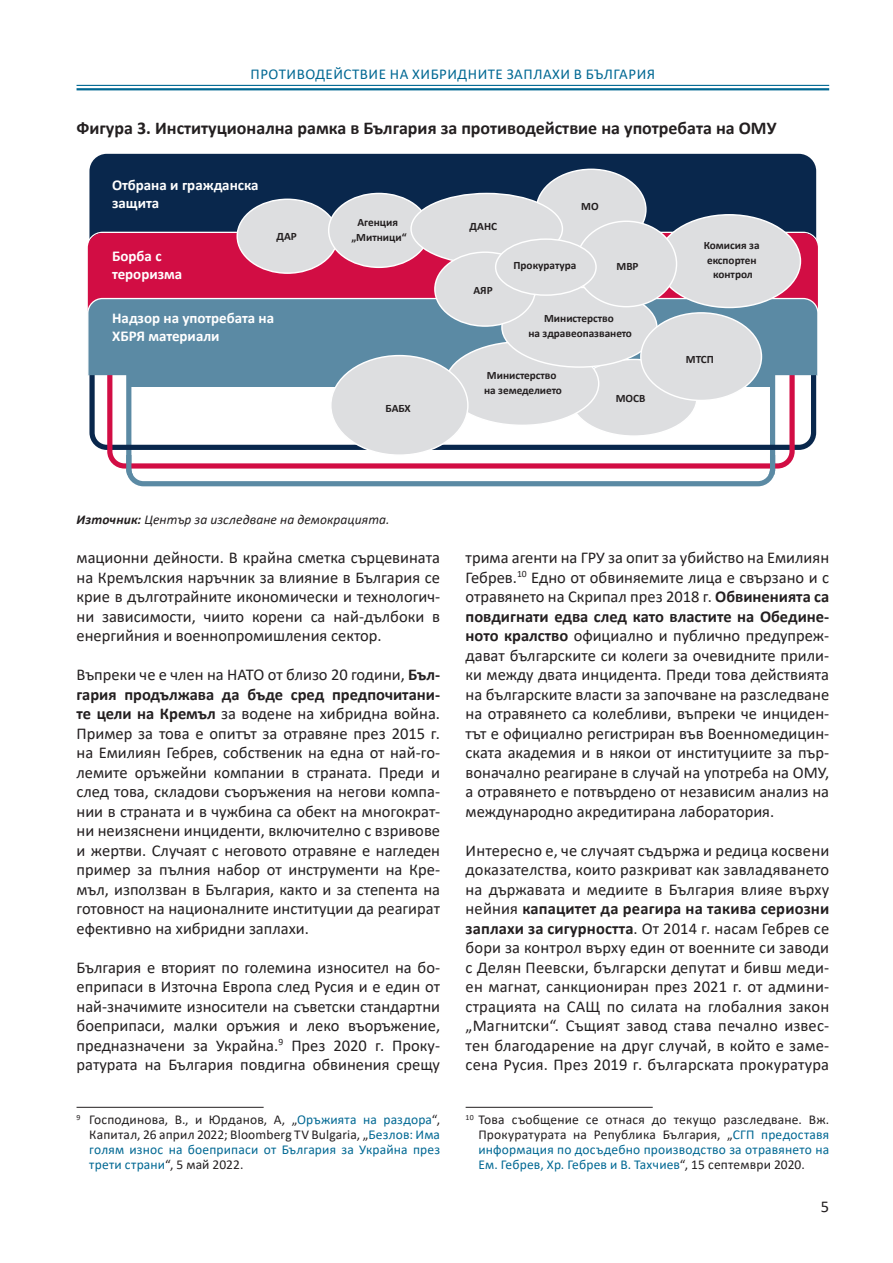
<style>
.page{position:relative;width:893px;height:1263px;background:#fff}
.page>*{position:absolute;margin:0;border:0;box-sizing:border-box;transform-origin:0 0}
.Graphic{font:700 18px "Calibri";color:#231f20}
.t1{font:16.5px/19.5px "Calibri";color:#231f20;text-align:justify}
.t2{font:700 15px/17.7px "Calibri";color:#fff}
.t3{font:15px "Calibri";letter-spacing:.035em;color:#006893}
.Footnote{font:13.5px/15px "Calibri";letter-spacing:.01em;color:#231f20;text-align:justify}
.Footnote-2{font:13.5px/15px "Calibri";letter-spacing:.01em;color:#006893;text-align:justify}
.Source{font:italic 13.5px "Calibri";letter-spacing:.005em;color:#231f20}
.t4{font:700 11.25px/14.9px "Calibri";color:#231f20;text-align:center}
.s1{font-weight:700}
.s2{color:#231f20}
.s3{color:#006893}
</style>
<div class="page">
<hr style="left:77px;top:88px;width:752px;height:2px;background:#006893">
<hr style="left:77px;top:85px;width:752px;height:1px;background:#006893">
<hr style="left:77px;top:1107px;width:187px;height:1px;background:#231f20">
<hr style="left:466px;top:1107px;width:187px;height:1px;background:#231f20">
<div style="left:128px;top:374px;width:645px;height:13px;background:#5b8aa4"></div>
<div style="left:126px;top:295px;width:649px;height:191px;border:5px solid #5b8aa4;border-radius:15px"></div>
<div style="left:89px;top:154px;width:727px;height:296px;border:5px solid #09274c;border-radius:15px"></div>
<div style="left:107px;top:231px;width:688px;height:238px;border:5px solid #d20d44;border-radius:15px"></div>
<div style="left:91px;top:155px;width:723px;height:76px;background:#09274c"></div>
<div style="left:88px;top:233px;width:730px;height:64px;background:#d20d44"></div>
<svg style="left:87px;top:297px;width:731px;height:79px;background:#638ca6"></svg>
<div style="left:571px;top:359px;width:126px;height:77px;background:#dddee0;border-radius:50%"></div>
<div style="left:446px;top:342px;width:153px;height:83px;background:#dddee0;border-radius:50%"></div>
<div style="left:658px;top:215px;width:142px;height:92px;background:#dddee0;border-radius:50%"></div>
<div style="left:536px;top:169px;width:110px;height:81px;background:#dddee0;border-radius:50%"></div>
<div style="left:502px;top:287px;width:155px;height:80px;background:#dddee0;border-radius:50%"></div>
<div style="left:237px;top:199px;width:101px;height:74px;background:#dddee0;border-radius:50%"></div>
<div style="left:329px;top:193px;width:100px;height:74px;background:#dddee0;border-radius:50%"></div>
<div style="left:411px;top:193px;width:151px;height:71px;background:#dddee0;border-radius:50%"></div>
<div style="left:576px;top:221px;width:100px;height:86px;background:#dddee0;border-radius:50%"></div>
<div style="left:641px;top:313px;width:120px;height:87px;background:#dddee0;border-radius:50%"></div>
<div style="left:331px;top:356px;width:137px;height:99px;background:#dddee0;border-radius:50%"></div>
<div style="left:435px;top:252px;width:100px;height:74px;background:#dddee0;border-radius:50%"></div>
<div style="left:496px;top:239px;width:100px;height:56px;background:#dddee0;border-radius:50%"></div>
<div style="left:495px;top:238px;width:102px;height:58px;border:1px solid #fff;border-radius:50%"></div>
<svg style="left:124px;top:455px;width:17px;height:19px"></svg>
<svg style="left:761px;top:455px;width:17px;height:19px"></svg>
<p class="t3" style="left:251px;top:64px;width:406px">ПРОТИВОДЕЙСТВИЕ НА ХИБРИДНИТЕ ЗАПЛАХИ В БЪЛГАРИЯ</p>
<p class="Graphic" style="left:77px;top:116px;width:701px">Фигура 3. Институционална рамка в България за противодействие на употребата на ОМУ</p>
<p class="t2" style="left:112px;top:176px;width:148px">Отбрана и гражданска защита</p>
<p class="t4" style="left:276px;top:229px;width:22px">ДАР</p>
<p class="t2" style="left:112px;top:247px;width:72px">Борба с тероризма</p>
<p class="t2" style="left:112px;top:309px;width:163px">Надзор на употребата на<br>ХБРЯ материали</p>
<p class="t4" style="left:351px;top:215px;width:57px">Агенция „Митници“</p>
<p class="t4" style="left:470px;top:219px;width:29px">ДАНС</p>
<p class="t4" style="left:473px;top:283px;width:21px">АЯР</p>
<p class="t4" style="left:581px;top:199px;width:19px">МО</p>
<p class="t4" style="left:513px;top:258px;width:64px">Прокуратура</p>
<p class="t4" style="left:616px;top:258px;width:24px">МВР</p>
<p class="t4" style="left:528px;top:310px;width:105px">Министерство<br>на здравеопазването</p>
<p class="t4" style="left:386px;top:400px;width:27px">БАБХ</p>
<p class="t4" style="left:484px;top:368px;width:79px;text-align:left">Министерство на земеделието</p>
<p class="t4" style="left:616px;top:390px;width:31px">МОСВ</p>
<p class="Source" style="left:77px;top:510px;width:314px"><span class="s1">Източник:</span> Център за изследване на демокрацията.</p>
<p class="t4" style="left:704px;top:237px;width:57px">Комисия за експортен контрол</p>
<p class="t4" style="left:686px;top:351px;width:29px">МТСП</p>
<p class="t1" style="left:77px;top:548px;width:365px">мационни дейности. В крайна сметка сърцевината на Кремълския наръчник за влияние в България се крие в дълготрайните икономически и технологич&shy;ни зависимости, чиито корени са най-дълбоки в енергийния и военнопромишления сектор.</p>
<p class="t1" style="left:77px;top:665px;width:365px">Въпреки че е член на НАТО от близо 20 години, <span class="s1">Бъл&shy;гария продължава да бъде сред предпочитани&shy;те цели на Кремъл</span> за водене на хибридна война.<br>Пример за това е опитът за отравяне през 2015 г. на Емилиян Гебрев, собственик на една от най-го&shy;лемите оръжейни компании в страната. Преди и след това, складови съоръжения на негови компа&shy;нии в страната и в чужбина са обект на многократ&shy;ни неизяснени инциденти, включително с взривове и жертви. Случаят с неговото отравяне е нагледен пример за пълния набор от инструменти на Кре&shy;мъл, използван в България, както и за степента на готовност на националните институции да реагират ефективно на хибридни заплахи.</p>
<p class="t1" style="left:77px;top:957px;width:365px">България е вторият по големина износител на бо&shy;еприпаси в Източна Европа след Русия и е един от най-значимите износители на съветски стандартни боеприпаси, малки оръжия и леко въоръжение, предназначени за Украйна.<sup>9</sup> През 2020 г. Проку&shy;ратурата на България повдигна обвинения срещу</p>
<p class="Footnote-2" style="left:89px;top:1112px;width:352px;text-indent:-13px"><sup>9</sup> <span class="s2">Господинова, В., и Юрданов, А, „</span>Оръжията на раздора<span class="s2">“, Капитал, 26 април 2022; Bloomberg TV Bulgaria, „</span>Безлов: Има голям износ на боеприпаси от България за Украйна през трети страни<span class="s2">“, 5 май 2022.</span></p>
<p class="t1" style="left:466px;top:548px;width:365px">трима агенти на ГРУ за опит за убийство на Емилиян Гебрев.<sup>10</sup> Едно от обвиняемите лица е свързано и с отравянето на Скрипал през 2018 г. <span class="s1">Обвиненията са повдигнати едва след като властите на Обедине&shy;ното кралство</span> официално и публично предупреж&shy;дават българските си колеги за очевидните прили&shy;ки между двата инцидента. Преди това действията на българските власти за започване на разследване на отравянето са колебливи, въпреки че инциден&shy;тът е официално регистриран във Военномедицин&shy;ската академия и в някои от институциите за пър&shy;воначално реагиране в случай на употреба на ОМУ, а отравянето е потвърдено от независим анализ на международно акредитирана лаборатория.</p>
<p class="t1" style="left:466px;top:840px;width:365px">Интересно е, че случаят съдържа и редица косвени доказателства, които разкриват как завладяването на държавата и медиите в България влияе върху нейния <span class="s1">капацитет да реагира на такива сериозни заплахи за сигурността</span>. От 2014 г. насам Гебрев се бори за контрол върху един от военните си заводи с Делян Пеевски, български депутат и бивш меди&shy;ен магнат, санкциониран през 2021 г. от админи&shy;страцията на САЩ по силата на глобалния закон „Магнитски“. Същият завод става печално извес&shy;тен благодарение на друг случай, в който е заме&shy;сена Русия. През 2019 г. българската прокуратура</p>
<p class="Footnote" style="left:478px;top:1112px;width:352px;text-indent:-13px"><sup>10</sup> Това съобщение се отнася до текущо разследване. Вж.<br>Прокуратурата на Република България, „<span class="s3">СГП предоставя информация по досъдебно производство за отравянето на Ем. Гебрев, Хр. Гебрев и В. Тахчиев</span>“, 15 септември 2020.</p>
<p class="t1" style="left:821px;top:1196px;width:10px">5</p>
</div>
